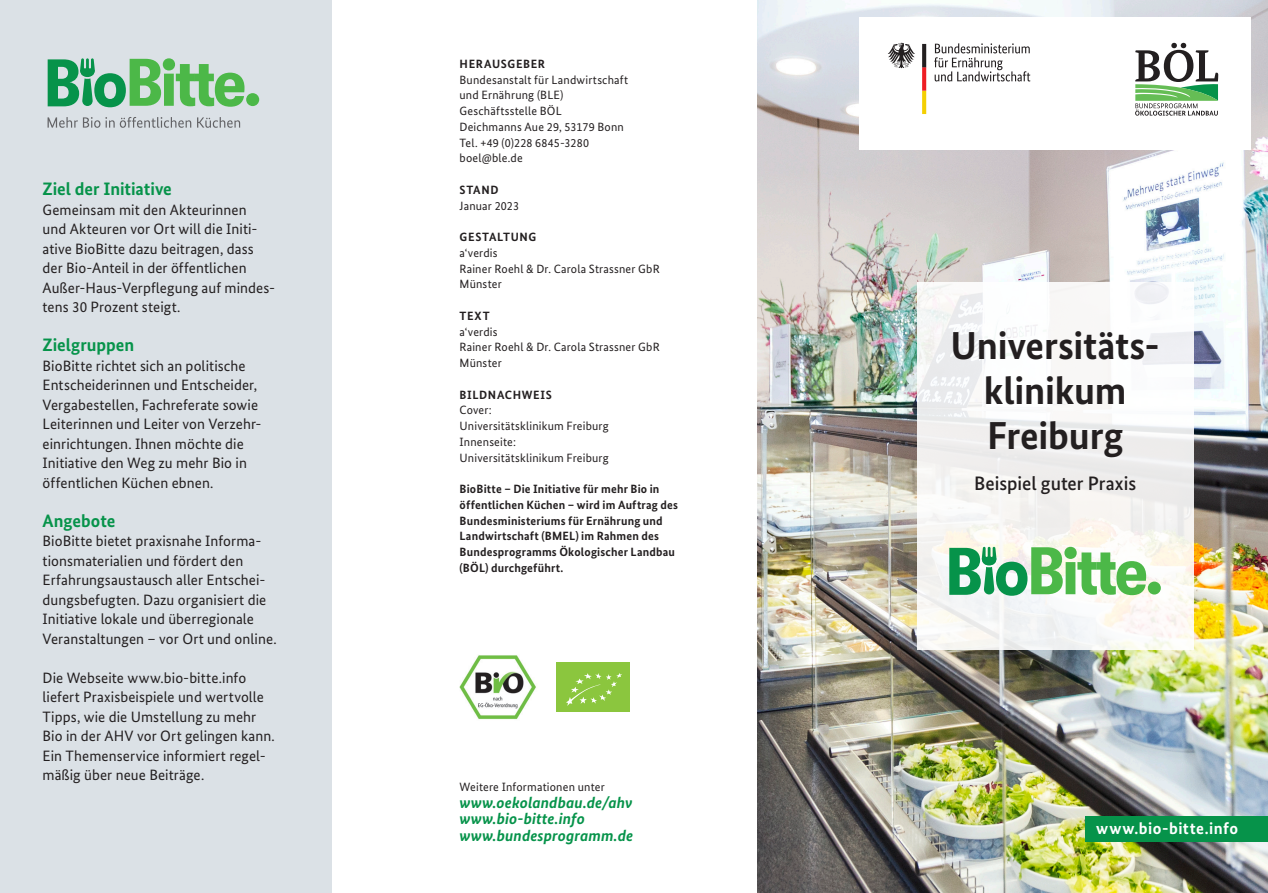
<style>
.page{position:relative;width:1268px;height:893px;background:#fff}
.page>*{position:absolute;margin:0;border:0;box-sizing:border-box;transform-origin:0 0}
.Titel_28pt{font:700 39px/45px "Bundes Sans";letter-spacing:-.005em;color:#231f20;text-align:center}
.Titel_Subline{font:500 19.5px "Bundes Sans";letter-spacing:-.005em;color:#231f20}
.Überschrift_2{font:700 18px "Bundes Sans";color:#06934a}
.Impressum_Überschrift{font:700 16.5px "Bundes Sans";letter-spacing:.025em;color:#fff}
.Impressum_Fließtext{font:italic 700 15.75px/16.5px "Bundes Sans";letter-spacing:.005em;color:#06934a}
.Überschrift_2-2{font:15px/19.5px "Bundes Sans";letter-spacing:.005em;color:#231f20}
.Impressum_Fließtext-2{font:12px/15.8px "Bundes Sans";letter-spacing:.015em;color:#231f20}
.Impressum_Fließtext-3{font:700 12px/15.8px "Bundes Sans";letter-spacing:.015em;color:#231f20}
.Impressum_Überschrift-2{font:700 12px "Bundes Sans";letter-spacing:.055em;color:#231f20}
</style>
<div class="page">
<img style="left:757px;top:0;width:510px;height:893px">
<div style="left:859px;top:17px;width:391px;height:133px;background:#fff"></div>
<div style="left:0;top:0;width:332px;height:893px;background:#dbe1e6"></div>
<div style="left:916px;top:282px;width:277px;height:368px;background:linear-gradient(to bottom,#f6f7f8,#f6f4f0)"></div>
<div style="left:1147px;top:582px;width:13px;height:12px;background:#4cb848;border-radius:50%"></div>
<svg style="left:949px;top:547px;width:196px;height:49px"></svg>
<div style="left:246px;top:93px;width:13px;height:13px;background:#4cb848;border-radius:50%"></div>
<svg style="left:48px;top:117px;width:143px;height:11px"></svg>
<svg style="left:197px;top:117px;width:43px;height:11px"></svg>
<svg style="left:48px;top:58px;width:196px;height:49px"></svg>
<div style="left:1084px;top:816px;width:183px;height:26px;background:#06934a"></div>
<svg style="left:888px;top:43px;width:26px;height:25px"></svg>
<svg style="left:922px;top:44px;width:4px;height:70px"></svg>
<svg style="left:934px;top:43px;width:96px;height:38px"></svg>
<img style="left:470px;top:660px;width:6px;height:10px">
<div style="left:556px;top:662px;width:74px;height:50px;background:#8bc63e"></div>
<svg style="left:566px;top:673px;width:56px;height:33px"></svg>
<svg style="left:1135px;top:43px;width:82px;height:73px"></svg>
<p class="Überschrift_2" style="left:43px;top:178px;width:131px">Ziel der Initiative</p>
<p class="Überschrift_2-2" style="left:43px;top:199px;width:234px">Gemeinsam mit den Akteurinnen<br>und Akteuren vor Ort will die Initi&shy;ative BioBitte dazu beitragen, dass der Bio-Anteil in der öffentlichen Außer-Haus-Verpflegung auf mindes&shy;tens 30 Prozent steigt.</p>
<p class="Überschrift_2" style="left:43px;top:334px;width:93px">Zielgruppen</p>
<p class="Überschrift_2-2" style="left:43px;top:355px;width:220px">BioBitte richtet sich an politische Entscheiderinnen und Entscheider, Vergabestellen, Fachreferate sowie Leiterinnen und Leiter von Verzehr&shy;einrichtungen. Ihnen möchte die Initiative den Weg zu mehr Bio in öffentlichen Küchen ebnen.</p>
<p class="Überschrift_2" style="left:43px;top:509px;width:74px">Angebote</p>
<p class="Überschrift_2-2" style="left:43px;top:531px;width:235px">BioBitte bietet praxisnahe Informa&shy;tionsmaterialien und fördert den Erfahrungsaustausch aller Entschei&shy;dungsbefugten. Dazu organisiert die Initiative lokale und überregionale Veranstaltungen – vor Ort und online.</p>
<p class="Überschrift_2-2" style="left:43px;top:667px;width:234px">Die Webseite www.bio-bitte.info liefert Praxisbeispiele und wertvolle Tipps, wie die Umstellung zu mehr Bio in der AHV vor Ort gelingen kann.<br>Ein Themenservice informiert regel&shy;mäßig über neue Beiträge.</p>
<p class="Impressum_Überschrift-2" style="left:459px;top:56px;width:87px">HERAUSGEBER</p>
<p class="Impressum_Fließtext-2" style="left:459px;top:71px;width:170px">Bundesanstalt für Landwirtschaft und Ernährung (BLE)<br>Geschäftsstelle BÖL<br>Deichmanns Aue 29, 53179 Bonn<br>Tel. +49 (0)228 6845-3280 boel@ble.de</p>
<p class="Impressum_Überschrift-2" style="left:459px;top:182px;width:40px">STAND</p>
<p class="Impressum_Fließtext-2" style="left:459px;top:197px;width:61px">Januar 2023</p>
<p class="Impressum_Überschrift-2" style="left:459px;top:230px;width:78px">GESTALTUNG</p>
<p class="Impressum_Fließtext-2" style="left:459px;top:245px;width:202px">a‘verdis<br>Rainer Roehl &amp; Dr. Carola Strassner GbR<br>Münster</p>
<p class="Impressum_Überschrift-2" style="left:459px;top:308px;width:32px">TEXT</p>
<p class="Impressum_Fließtext-2" style="left:459px;top:323px;width:202px">a‘verdis<br>Rainer Roehl &amp; Dr. Carola Strassner GbR<br>Münster</p>
<p class="Impressum_Überschrift-2" style="left:459px;top:387px;width:94px">BILDNACHWEIS</p>
<p class="Impressum_Fließtext-2" style="left:459px;top:402px;width:151px">Cover:<br>Universitätsklinikum Freiburg<br>Innenseite:<br>Universitätsklinikum Freiburg</p>
<p class="Impressum_Fließtext-3" style="left:459px;top:481px;width:220px">BioBitte – Die Initiative für mehr Bio in öffentlichen Küchen – wird im Auftrag des Bundesministeriums für Ernährung und Landwirtschaft (BMEL) im Rahmen des Bundesprogramms Ökologischer Landbau (BÖL) durchgeführt.</p>
<p class="Impressum_Fließtext-2" style="left:459px;top:779px;width:147px">Weitere Informationen unter</p>
<p class="Impressum_Fließtext" style="left:459px;top:794px;width:175px">www.oekolandbau.de/ahv www.bio-bitte.info www.bundesprogramm.de</p>
<p class="Titel_28pt" style="left:950px;top:323px;width:211px">Universitäts&shy;klinikum<br>Freiburg</p>
<p class="Titel_Subline" style="left:974px;top:471px;width:163px">Beispiel guter Praxis</p>
<p class="Impressum_Überschrift" style="left:1096px;top:818px;width:143px">www.bio-bitte.info</p>
</div>
